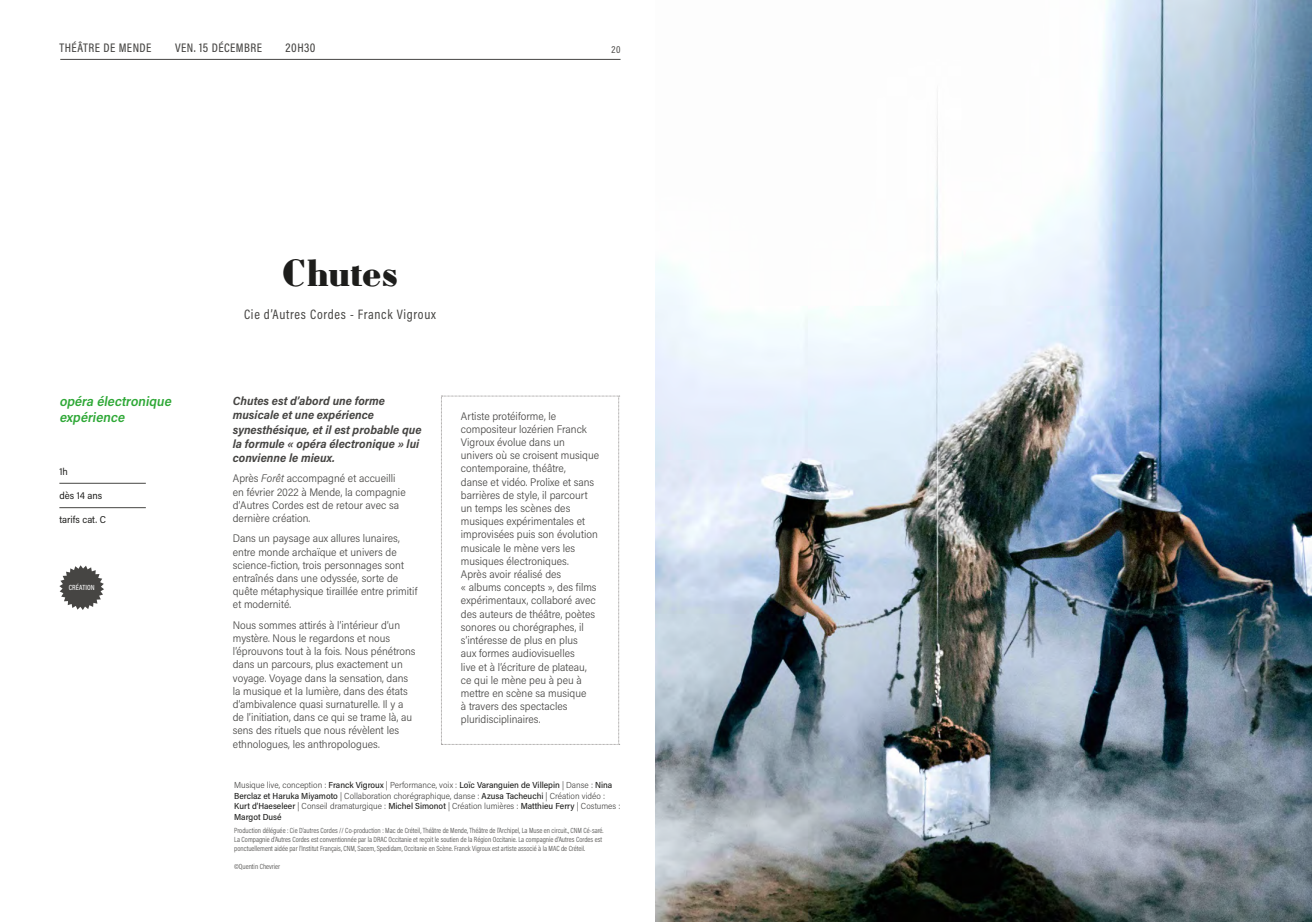
<style>
.page{position:relative;width:1312px;height:922px;background:#fff}
.page>*{position:absolute;margin:0;border:0;box-sizing:border-box;transform-origin:0 0}
.t1{font:900 38.75px "Louvette Deck";letter-spacing:-.005em;color:#1d1d1b}
.t2{font:13.75px "Acumin Pro Cond";letter-spacing:.05em;color:#464543}
.t3{font:italic 600 13.62px/16.2px "Acumin Pro Semi Cond";color:#2ea836}
.t4{font:500 12.5px "Acumin Pro Cond";letter-spacing:.04em;color:#464543}
.t5{font:italic 700 11.88px/14.2px "Acumin Pro Semi Cond";color:#464543}
.t6{font:300 11px/13.2px "Acumin Pro Semi Cond";color:#464543}
.t7{font:10px "Acumin Pro Semi Cond";color:#1d1d1b}
.t8{font:10px "Acumin Pro Cond";color:#464543}
.t9{font:300 8.75px/10.5px "Acumin Pro Semi Cond";color:#464543}
.t10{font:300 7.5px/9px "Acumin Pro Cond";color:#464543}
.t11{font:500 7.5px "Acumin Pro Cond";letter-spacing:.01em;color:#fff}
.s1{font-style:italic}
.s2{font-weight:500;color:#1d1d1b}
</style>
<div class="page">
<svg style="left:441px;top:395px;width:178px;height:349px"></svg>
<hr style="left:60px;top:59px;width:560px;height:1px;background:#464543">
<hr style="left:59px;top:483px;width:87px;height:1px;background:#464543">
<hr style="left:59px;top:507px;width:87px;height:1px;background:#464543">
<img style="left:656px;top:0;width:655px;height:921px">
<svg style="left:59px;top:565px;width:45px;height:45px"></svg>
<div style="left:64px;top:570px;width:35px;height:35px;background:#464543;border-radius:50%"></div>
<p class="t4" style="left:59px;top:40px;width:94px">THÉÂTRE DE MENDE</p>
<p class="t4" style="left:175px;top:40px;width:88px">VEN. 15 DÉCEMBRE</p>
<p class="t4" style="left:285px;top:40px;width:31px">20H30</p>
<p class="t8" style="left:611px;top:43px;width:10px">20</p>
<p class="t3" style="left:59px;top:392px;width:116px">opéra électronique expérience</p>
<p class="t7" style="left:59px;top:464px;width:10px">1h</p>
<p class="t7" style="left:59px;top:488px;width:44px">dès 14 ans</p>
<p class="t7" style="left:59px;top:512px;width:48px">tarifs cat. C</p>
<p class="t11" style="left:69px;top:582px;width:27px">CRÉATION</p>
<h1 class="t1" style="left:282px;top:251px;width:118px">Chutes</h1>
<p class="t2" style="left:244px;top:305px;width:193px">Cie d’Autres Cordes - Franck Vigroux</p>
<p class="t5" style="left:233px;top:393px;width:190px">Chutes est d’abord une forme musicale et une expérience synesthésique, et il est probable que la formule « opéra électronique » lui convienne le mieux.</p>
<p class="t6" style="left:233px;top:471px;width:174px">Après <span class="s1">Forêt</span> accompagné et accueilli en février 2022 à Mende, la compagnie d’Autres Cordes est de retour avec sa dernière création.</p>
<p class="t6" style="left:233px;top:531px;width:186px">Dans un paysage aux allures lunaires, entre monde archaïque et univers de science-fiction, trois personnages sont entraînés dans une odyssée, sorte de quête métaphysique tiraillée entre primitif et modernité.</p>
<p class="t6" style="left:233px;top:617px;width:184px">Nous sommes attirés à l’intérieur d’un mystère. Nous le regardons et nous l’éprouvons tout à la fois. Nous pénétrons dans un parcours, plus exactement un voyage. Voyage dans la sensation, dans la musique et la lumière, dans des états d’ambivalence quasi surnaturelle. Il y a de l’initiation, dans ce qui se trame là, au sens des rituels que nous révèlent les ethnologues, les anthropologues.</p>
<p class="t6" style="left:461px;top:408px;width:140px">Artiste protéiforme, le compositeur lozérien Franck<br>Vigroux évolue dans un univers où se croisent musique contemporaine, théâtre,<br>danse et vidéo. Prolixe et sans barrières de style, il parcourt un temps les scènes des musiques expérimentales et improvisées puis son évolution musicale le mène vers les musiques électroniques.<br>Après avoir réalisé des<br>« albums concepts », des films expérimentaux, collaboré avec des auteurs de théâtre, poètes sonores ou chorégraphes, il s’intéresse de plus en plus<br>aux formes audiovisuelles<br>live et à l’écriture de plateau, ce qui le mène peu à peu à mettre en scène sa musique<br>à travers des spectacles pluridisciplinaires.</p>
<p class="t9" style="left:234px;top:779px;width:387px">Musique live, conception : <span class="s2">Franck Vigroux</span> | Performance, voix : <span class="s2">Loïc Varanguien de Villepin</span> | Danse : <span class="s2">Nina Berclaz et Haruka Miyamoto</span> | Collaboration chorégraphique, danse : <span class="s2">Azusa Tacheuchi</span> | Création vidéo :<br><span class="s2">Kurt d’Haeseleer</span> | Conseil dramaturgique : <span class="s2">Michel Simonot</span> | Création lumières : <span class="s2">Matthieu Ferry</span> | Costumes :<br><span class="s2">Margot Dusé</span></p>
<p class="t10" style="left:234px;top:825px;width:371px">Production déléguée : Cie D’autres Cordes // Co-production : Mac de Créteil, Théâtre de Mende, Théâtre de l’Archipel, La Muse en circuit., CNM Cé-saré.<br>La Compagnie d’Autres Cordes est conventionnée par la DRAC Occitanie et reçoit le soutien de la Région Occitanie. La compagnie d’Autres Cordes est ponctuellement aidée par l’Institut Français, CNM, Sacem, Spedidam, Occitanie en Scène. Franck Vigroux est artiste associé à la MAC de Créteil.</p>
<p class="t10" style="left:234px;top:861px;width:47px">©Quentin Chevrier</p>
</div>
